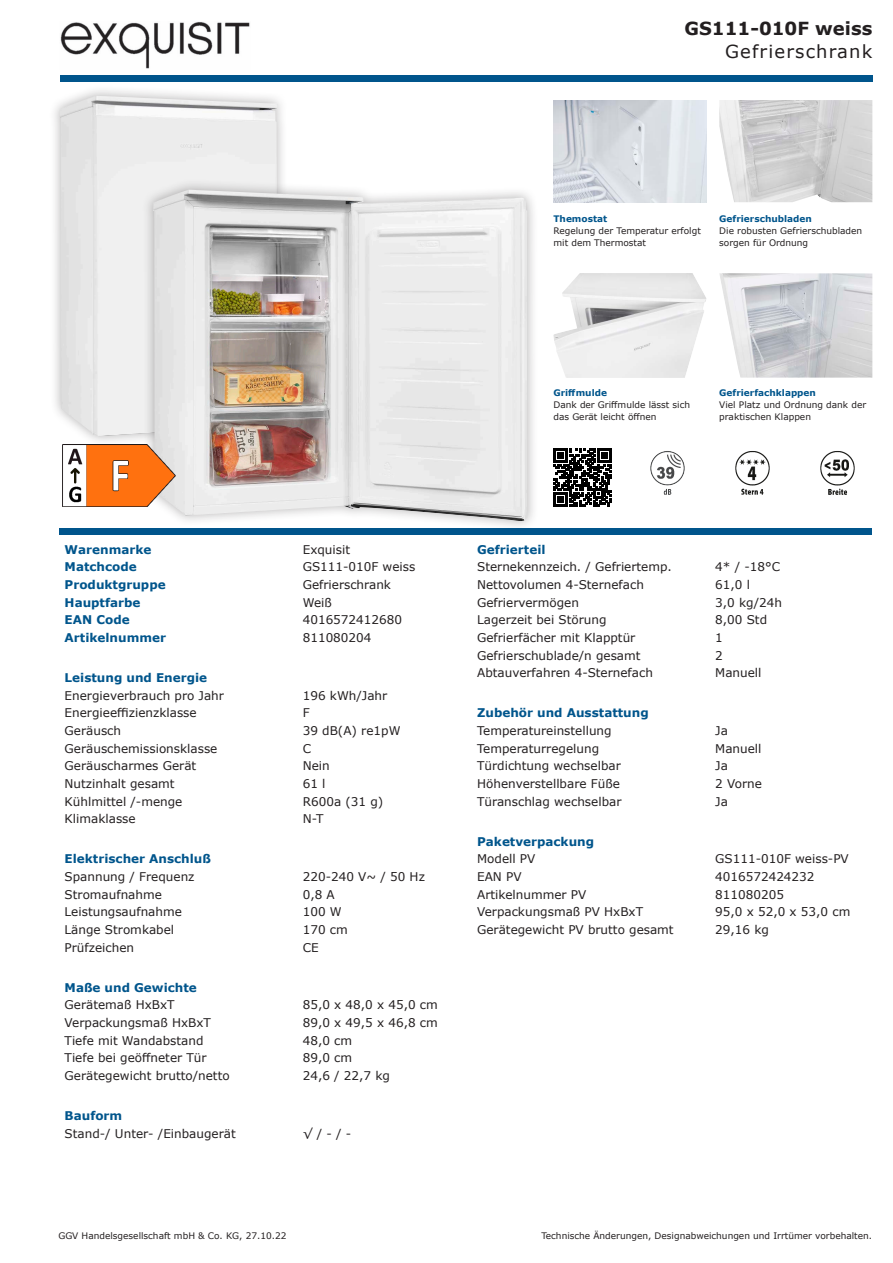
<style>
.page{position:relative;width:893px;height:1263px;background:#fff}
.page>*{position:absolute;margin:0;border:0;box-sizing:border-box;transform-origin:0 0}
.t1{font:700 18px "Verdana";color:#231f20}
.t2{font:18px "Verdana";letter-spacing:.065em;color:#231f20}
.t3{font:12px "Verdana";color:#231f20}
.t4{font:700 12px "Verdana";color:#00558c}
.t5{font:9px/12px "Verdana";color:#231f20}
.t6{font:700 9px "Verdana";color:#00558c}
</style>
<div class="page">
<div style="left:48px;top:85px;width:241px;height:362px;background:#231f20;opacity:.35"></div>
<img style="left:60px;top:96px;width:218px;height:340px">
<img style="left:719px;top:273px;width:153px;height:105px">
<img style="left:553px;top:273px;width:153px;height:105px">
<img style="left:719px;top:100px;width:153px;height:102px">
<img style="left:553px;top:100px;width:153px;height:102px">
<img style="left:820px;top:451px;width:35px;height:44px">
<img style="left:735px;top:451px;width:35px;height:44px">
<img style="left:650px;top:451px;width:35px;height:44px">
<svg style="left:553px;top:449px;width:59px;height:58px"></svg>
<img style="left:60px;top:22px;width:190px;height:47px">
<div style="left:60px;top:75px;width:812px;height:6px;background:#00558c"></div>
<div style="left:60px;top:528px;width:812px;height:6px;background:#00558c"></div>
<div style="left:142px;top:178px;width:397px;height:354px;background:#231f20;opacity:.35"></div>
<img style="left:153px;top:190px;width:374px;height:331px">
<img style="left:63px;top:445px;width:112px;height:62px">
<h1 class="t1" style="left:685px;top:16px;width:189px">GS111-010F weiss</h1>
<h1 class="t2" style="left:725px;top:39px;width:149px">Gefrierschrank</h1>
<p class="t6" style="left:553px;top:212px;width:55px">Themostat</p>
<p class="t5" style="left:553px;top:224px;width:149px">Regelung der Temperatur erfolgt mit dem Thermostat</p>
<p class="t6" style="left:719px;top:212px;width:94px">Gefrierschubladen</p>
<p class="t5" style="left:719px;top:224px;width:144px">Die robusten Gefrierschubladen sorgen für Ordnung</p>
<p class="t6" style="left:553px;top:386px;width:55px">Griffmulde</p>
<p class="t5" style="left:553px;top:399px;width:138px">Dank der Griffmulde lässt sich das Gerät leicht öffnen</p>
<p class="t6" style="left:719px;top:386px;width:98px">Gefrierfachklappen</p>
<p class="t5" style="left:719px;top:399px;width:148px">Viel Platz und Ordnung dank der praktischen Klappen</p>
<p class="t4" style="left:65px;top:541px;width:88px">Warenmarke</p>
<p class="t3" style="left:303px;top:541px;width:49px">Exquisit</p>
<p class="t4" style="left:65px;top:558px;width:74px">Matchcode</p>
<p class="t3" style="left:303px;top:559px;width:114px">GS111-010F weiss</p>
<p class="t4" style="left:65px;top:576px;width:103px">Produktgruppe</p>
<p class="t3" style="left:303px;top:576px;width:90px">Gefrierschrank</p>
<p class="t4" style="left:65px;top:594px;width:77px">Hauptfarbe</p>
<p class="t3" style="left:303px;top:594px;width:31px">Weiß</p>
<p class="t4" style="left:65px;top:611px;width:67px">EAN Code</p>
<p class="t3" style="left:303px;top:612px;width:101px">4016572412680</p>
<p class="t4" style="left:65px;top:629px;width:103px">Artikelnummer</p>
<p class="t3" style="left:303px;top:629px;width:70px">811080204</p>
<p class="t4" style="left:65px;top:669px;width:144px">Leistung und Energie</p>
<p class="t3" style="left:65px;top:687px;width:161px">Energieverbrauch pro Jahr</p>
<p class="t3" style="left:303px;top:687px;width:86px">196 kWh/Jahr</p>
<p class="t3" style="left:65px;top:705px;width:134px">Energieeffizienzklasse</p>
<p class="t3" style="left:303px;top:705px;width:8px">F</p>
<p class="t3" style="left:65px;top:722px;width:58px">Geräusch</p>
<p class="t3" style="left:303px;top:722px;width:99px">39 dB(A) re1pW</p>
<p class="t3" style="left:65px;top:740px;width:154px">Geräuschemissionsklasse</p>
<p class="t3" style="left:303px;top:740px;width:10px">C</p>
<p class="t3" style="left:65px;top:758px;width:133px">Geräuscharmes Gerät</p>
<p class="t3" style="left:303px;top:758px;width:29px">Nein</p>
<p class="t3" style="left:65px;top:775px;width:112px">Nutzinhalt gesamt</p>
<p class="t3" style="left:303px;top:775px;width:24px">61 l</p>
<p class="t3" style="left:65px;top:793px;width:119px">Kühlmittel /-menge</p>
<p class="t3" style="left:303px;top:793px;width:82px">R600a (31 g)</p>
<p class="t3" style="left:65px;top:811px;width:73px">Klimaklasse</p>
<p class="t3" style="left:303px;top:811px;width:22px">N-T</p>
<p class="t4" style="left:65px;top:850px;width:148px">Elektrischer Anschluß</p>
<p class="t3" style="left:65px;top:868px;width:131px">Spannung / Frequenz</p>
<p class="t3" style="left:303px;top:868px;width:124px">220-240 V~ / 50 Hz</p>
<p class="t3" style="left:65px;top:886px;width:99px">Stromaufnahme</p>
<p class="t3" style="left:303px;top:886px;width:34px">0,8 A</p>
<p class="t3" style="left:65px;top:904px;width:119px">Leistungsaufnahme</p>
<p class="t3" style="left:303px;top:904px;width:40px">100 W</p>
<p class="t3" style="left:65px;top:921px;width:111px">Länge Stromkabel</p>
<p class="t3" style="left:303px;top:921px;width:47px">170 cm</p>
<p class="t3" style="left:65px;top:939px;width:71px">Prüfzeichen</p>
<p class="t3" style="left:303px;top:939px;width:17px">CE</p>
<p class="t4" style="left:65px;top:979px;width:134px">Maße und Gewichte</p>
<p class="t3" style="left:65px;top:997px;width:112px">Gerätemaß HxBxT</p>
<p class="t3" style="left:303px;top:997px;width:137px">85,0 x 48,0 x 45,0 cm</p>
<p class="t3" style="left:65px;top:1014px;width:148px">Verpackungsmaß HxBxT</p>
<p class="t3" style="left:303px;top:1014px;width:137px">89,0 x 49,5 x 46,8 cm</p>
<p class="t3" style="left:65px;top:1032px;width:140px">Tiefe mit Wandabstand</p>
<p class="t3" style="left:303px;top:1032px;width:51px">48,0 cm</p>
<p class="t3" style="left:65px;top:1050px;width:144px">Tiefe bei geöffneter Tür</p>
<p class="t3" style="left:303px;top:1050px;width:51px">89,0 cm</p>
<p class="t3" style="left:65px;top:1067px;width:167px">Gerätegewicht brutto/netto</p>
<p class="t3" style="left:303px;top:1067px;width:89px">24,6 / 22,7 kg</p>
<p class="t4" style="left:65px;top:1107px;width:59px">Bauform</p>
<p class="t3" style="left:65px;top:1125px;width:173px">Stand-/ Unter- /Einbaugerät</p>
<p class="t3" style="left:303px;top:1125px;width:50px">√ / - / -</p>
<p class="t4" style="left:477px;top:541px;width:70px">Gefrierteil</p>
<p class="t3" style="left:477px;top:559px;width:196px">Sternekennzeich. / Gefriertemp.</p>
<p class="t3" style="left:715px;top:559px;width:66px">4* / -18°C</p>
<p class="t3" style="left:477px;top:576px;width:168px">Nettovolumen 4-Sternefach</p>
<p class="t3" style="left:715px;top:576px;width:36px">61,0 l</p>
<p class="t3" style="left:477px;top:594px;width:103px">Gefriervermögen</p>
<p class="t3" style="left:715px;top:594px;width:68px">3,0 kg/24h</p>
<p class="t3" style="left:477px;top:612px;width:131px">Lagerzeit bei Störung</p>
<p class="t3" style="left:715px;top:612px;width:53px">8,00 Std</p>
<p class="t3" style="left:477px;top:629px;width:160px">Gefrierfächer mit Klapptür</p>
<p class="t3" style="left:715px;top:629px;width:9px">1</p>
<p class="t3" style="left:477px;top:647px;width:165px">Gefrierschublade/n gesamt</p>
<p class="t3" style="left:715px;top:647px;width:9px">2</p>
<p class="t3" style="left:477px;top:665px;width:177px">Abtauverfahren 4-Sternefach</p>
<p class="t3" style="left:715px;top:665px;width:48px">Manuell</p>
<p class="t4" style="left:477px;top:704px;width:173px">Zubehör und Ausstattung</p>
<p class="t3" style="left:477px;top:722px;width:136px">Temperatureinstellung</p>
<p class="t3" style="left:715px;top:722px;width:14px">Ja</p>
<p class="t3" style="left:477px;top:740px;width:123px">Temperaturregelung</p>
<p class="t3" style="left:715px;top:740px;width:48px">Manuell</p>
<p class="t3" style="left:477px;top:758px;width:145px">Türdichtung wechselbar</p>
<p class="t3" style="left:715px;top:758px;width:14px">Ja</p>
<p class="t3" style="left:477px;top:775px;width:144px">Höhenverstellbare Füße</p>
<p class="t3" style="left:715px;top:775px;width:48px">2 Vorne</p>
<p class="t3" style="left:477px;top:793px;width:146px">Türanschlag wechselbar</p>
<p class="t3" style="left:715px;top:793px;width:14px">Ja</p>
<p class="t4" style="left:477px;top:833px;width:119px">Paketverpackung</p>
<p class="t3" style="left:477px;top:851px;width:60px">Modell PV</p>
<p class="t3" style="left:715px;top:851px;width:135px">GS111-010F weiss-PV</p>
<p class="t3" style="left:477px;top:868px;width:46px">EAN PV</p>
<p class="t3" style="left:715px;top:868px;width:101px">4016572424232</p>
<p class="t3" style="left:477px;top:886px;width:111px">Artikelnummer PV</p>
<p class="t3" style="left:715px;top:886px;width:70px">811080205</p>
<p class="t3" style="left:477px;top:904px;width:167px">Verpackungsmaß PV HxBxT</p>
<p class="t3" style="left:715px;top:904px;width:137px">95,0 x 52,0 x 53,0 cm</p>
<p class="t3" style="left:477px;top:921px;width:198px">Gerätegewicht PV brutto gesamt</p>
<p class="t3" style="left:715px;top:921px;width:55px">29,16 kg</p>
<p class="t5" style="left:58px;top:1230px;width:230px">GGV Handelsgesellschaft mbH &amp; Co. KG, 27.10.22</p>
<p class="t5" style="left:541px;top:1230px;width:332px">Technische Änderungen, Designabweichungen und Irrtümer vorbehalten.</p>
</div>
